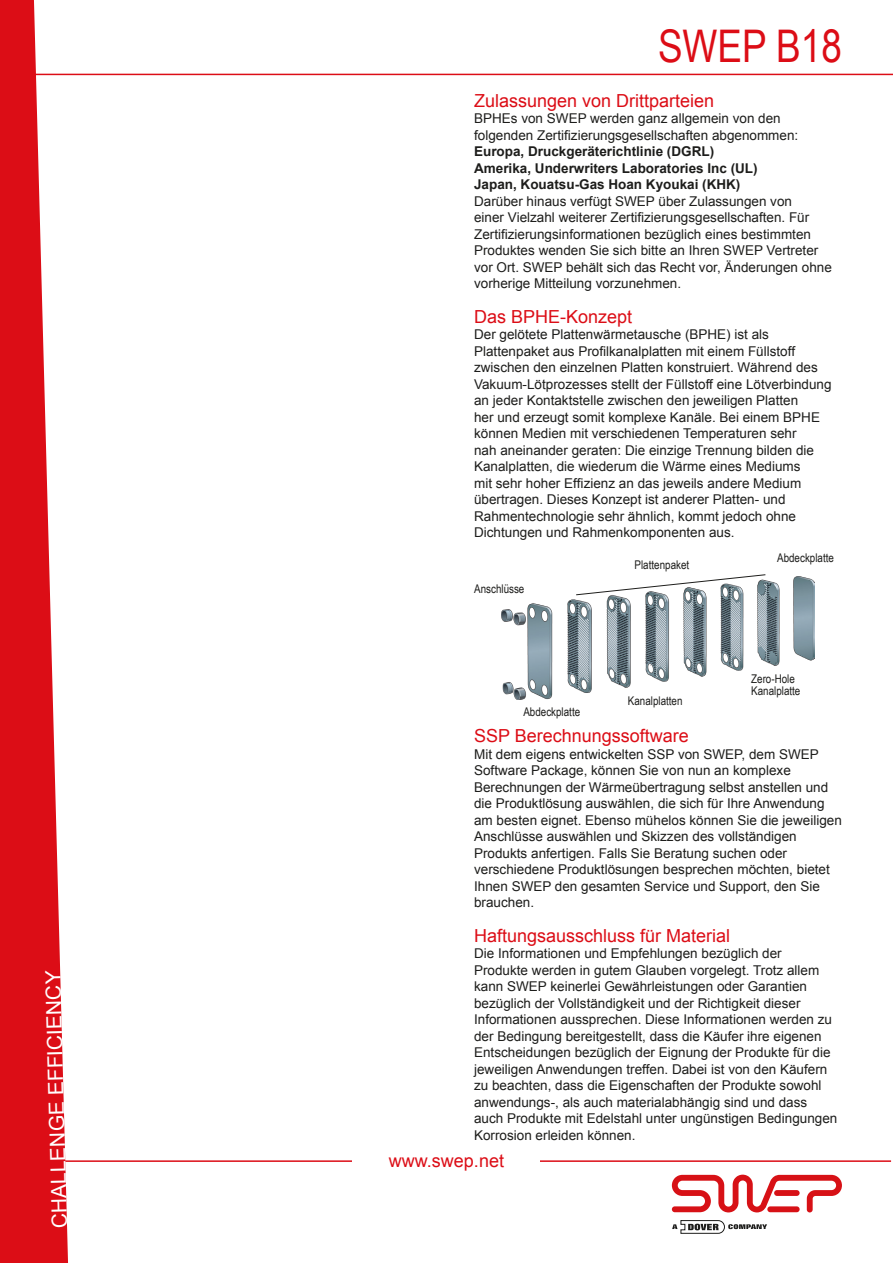
<style>
.page{position:relative;width:893px;height:1263px;background:#fff}
.page>*{position:absolute;margin:0;border:0;box-sizing:border-box;transform-origin:0 0}
.Rubrik_Arial_bold_30{font:45px "Arial Narrow";color:#dc0d16}
.t1{font:21px "Arial";color:#fff}
.t2{font:18px "Arial";color:#dc0d16}
.t3{font:13.5px/16.5px "Arial";color:#1d1d1b}
.t4{font:700 13.5px/16.5px "Arial";color:#1d1d1b}
.t5{font:12px/12px "Arial Narrow";color:#1d1d1b}
</style>
<div class="page">
<svg style="left:672px;top:1220px;width:95px;height:13px"></svg>
<svg style="left:672px;top:1175px;width:170px;height:37px"></svg>
<svg style="left:0;top:0;width:68px;height:1263px;fill:#dc0d16"></svg>
<hr style="left:0;top:1160px;width:891px;height:2px;background:#dc0d16">
<hr style="left:0;top:74px;width:893px;height:1px;background:#dc0d16">
<div style="left:353px;top:1154px;width:187px;height:13px;background:#fff"></div>
<img style="left:501px;top:577px;width:314px;height:122px">
<svg style="left:575px;top:574px;width:191px;height:22px"></svg>
<h2 class="t1" style="left:47px;top:1229px;width:259px;rotate:-92deg">CHALLENGE EFFICIENCY</h2>
<p class="Rubrik_Arial_bold_30" style="left:658px;top:14px;width:185px">SWEP B18</p>
<h3 class="t2" style="left:474px;top:88px;width:242px">Zulassungen von Drittparteien</h3>
<p class="t3" style="left:474px;top:110px;width:326px">BPHEs von SWEP werden ganz allgemein von den folgenden Zertifizierungsgesellschaften abgenommen:</p>
<p class="t4" style="left:474px;top:143px;width:285px">Europa, Druckgeräterichtlinie (DGRL)<br>Amerika, Underwriters Laboratories Inc (UL)<br>Japan, Kouatsu-Gas Hoan Kyoukai (KHK)</p>
<p class="t3" style="left:474px;top:193px;width:359px">Darüber hinaus verfügt SWEP über Zulassungen von<br>einer Vielzahl weiterer Zertifizierungsgesellschaften. Für Zertifizierungsinformationen bezüglich eines bestimmten Produktes wenden Sie sich bitte an Ihren SWEP Vertreter vor Ort. SWEP behält sich das Recht vor, Änderungen ohne vorherige Mitteilung vorzunehmen.</p>
<h3 class="t2" style="left:474px;top:304px;width:160px">Das BPHE-Konzept</h3>
<p class="t3" style="left:474px;top:326px;width:359px">Der gelötete Plattenwärmetausche (BPHE) ist als Plattenpaket aus Profilkanalplatten mit einem Füllstoff zwischen den einzelnen Platten konstruiert. Während des Vakuum-Lötprozesses stellt der Füllstoff eine Lötverbindung an jeder Kontaktstelle zwischen den jeweiligen Platten<br>her und erzeugt somit komplexe Kanäle. Bei einem BPHE können Medien mit verschiedenen Temperaturen sehr<br>nah aneinander geraten: Die einzige Trennung bilden die Kanalplatten, die wiederum die Wärme eines Mediums<br>mit sehr hoher Effizienz an das jeweils andere Medium übertragen. Dieses Konzept ist anderer Platten- und Rahmentechnologie sehr ähnlich, kommt jedoch ohne Dichtungen und Rahmenkomponenten aus.</p>
<p class="t5" style="left:777px;top:551px;width:58px">Abdeckplatte</p>
<p class="t5" style="left:634px;top:559px;width:56px">Plattenpaket</p>
<p class="t5" style="left:474px;top:582px;width:52px">Anschlüsse</p>
<p class="t5" style="left:523px;top:705px;width:58px">Abdeckplatte</p>
<p class="t5" style="left:628px;top:694px;width:56px">Kanalplatten</p>
<p class="t5" style="left:751px;top:672px;width:51px">Zero-Hole<br>Kanalplatte</p>
<h3 class="t2" style="left:474px;top:724px;width:216px">SSP Berechnungssoftware</h3>
<p class="t3" style="left:474px;top:746px;width:369px">Mit dem eigens entwickelten SSP von SWEP, dem SWEP Software Package, können Sie von nun an komplexe Berechnungen der Wärmeübertragung selbst anstellen und die Produktlösung auswählen, die sich für Ihre Anwendung am besten eignet. Ebenso mühelos können Sie die jeweiligen Anschlüsse auswählen und Skizzen des vollständigen Produkts anfertigen. Falls Sie Beratung suchen oder verschiedene Produktlösungen besprechen möchten, bietet Ihnen SWEP den gesamten Service und Support, den Sie brauchen.</p>
<h3 class="t2" style="left:474px;top:923px;width:258px">Haftungsausschluss für Material</h3>
<p class="t3" style="left:474px;top:945px;width:365px">Die Informationen und Empfehlungen bezüglich der Produkte werden in gutem Glauben vorgelegt. Trotz allem kann SWEP keinerlei Gewährleistungen oder Garantien bezüglich der Vollständigkeit und der Richtigkeit dieser Informationen aussprechen. Diese Informationen werden zu der Bedingung bereitgestellt, dass die Käufer ihre eigenen Entscheidungen bezüglich der Eignung der Produkte für die jeweiligen Anwendungen treffen. Dabei ist von den Käufern zu beachten, dass die Eigenschaften der Produkte sowohl anwendungs-, als auch materialabhängig sind und dass auch Produkte mit Edelstahl unter ungünstigen Bedingungen Korrosion erleiden können.</p>
<h3 class="t2" style="left:389px;top:1149px;width:117px">www.swep.net</h3>
</div>
